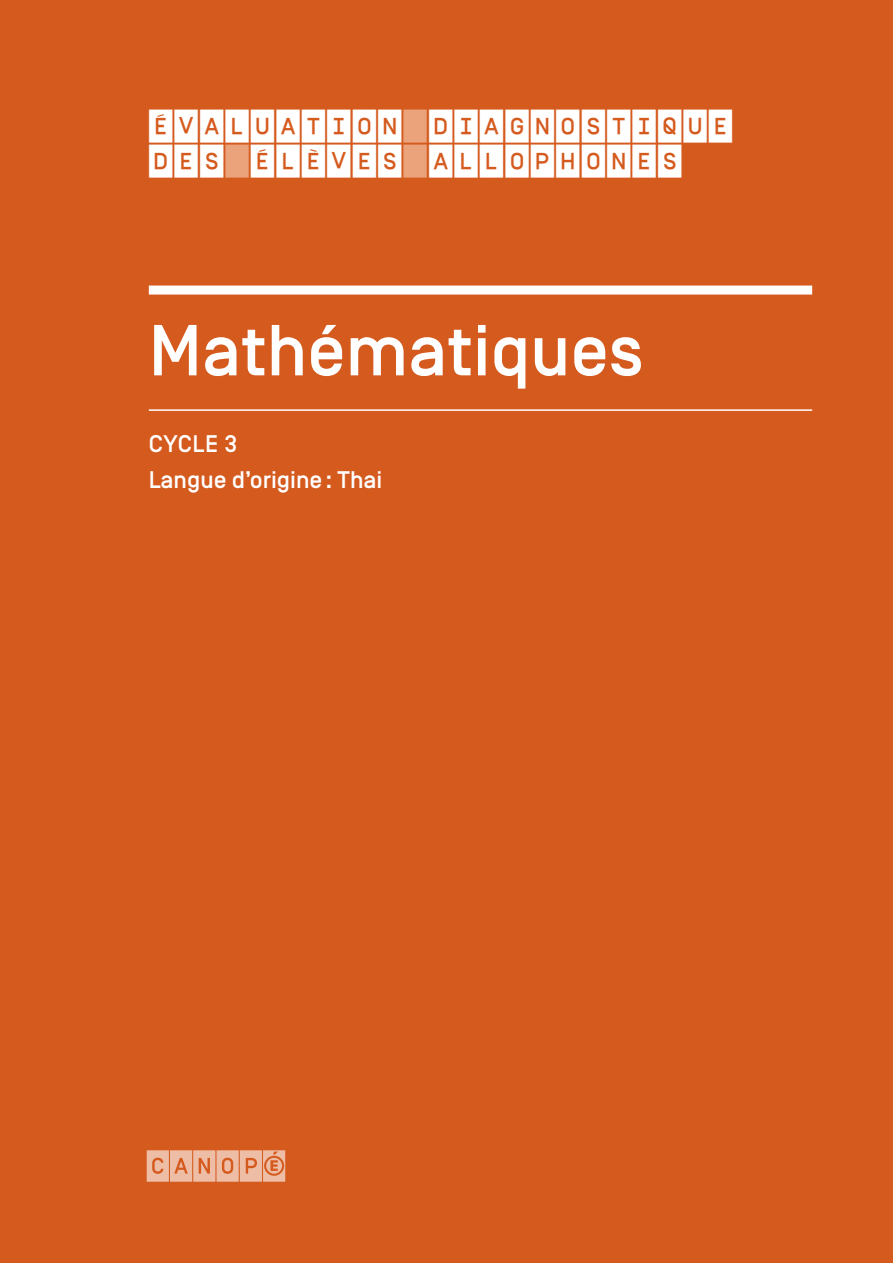
<style>
.page{position:relative;width:893px;height:1263px;background:#d55a1e}
.page>*{position:absolute;margin:0;border:0;box-sizing:border-box;transform-origin:0 0}
.Titre_document{font:500 72px "Simplon BP";color:#fff}
.Titre_dossier{font:500 33px/35.2px "Simplon CNDP";letter-spacing:.04em;color:#fff}
.Texte_intro{font:500 24px "Simplon BP";color:#fff}
</style>
<div class="page">
<svg style="left:147px;top:1150px;width:138px;height:32px;background:#e8a98a"></svg>
<div style="left:149px;top:286px;width:663px;height:9px;background:#fff"></div>
<hr style="left:149px;top:409px;width:663px;height:2px;background:#fff">
<p class="Titre_dossier" style="left:149px;top:109px;width:585px">ÉVALUATION DIAGNOSTIQUE<br>DES ÉLÈVES ALLOPHONES</p>
<p class="Titre_document" style="left:149px;top:309px;width:496px">Mathématiques</p>
<p class="Texte_intro" style="left:149px;top:430px;width:90px">CYCLE 3</p>
<p class="Texte_intro" style="left:149px;top:466px;width:235px">Langue d’origine: Thai</p>
</div>
